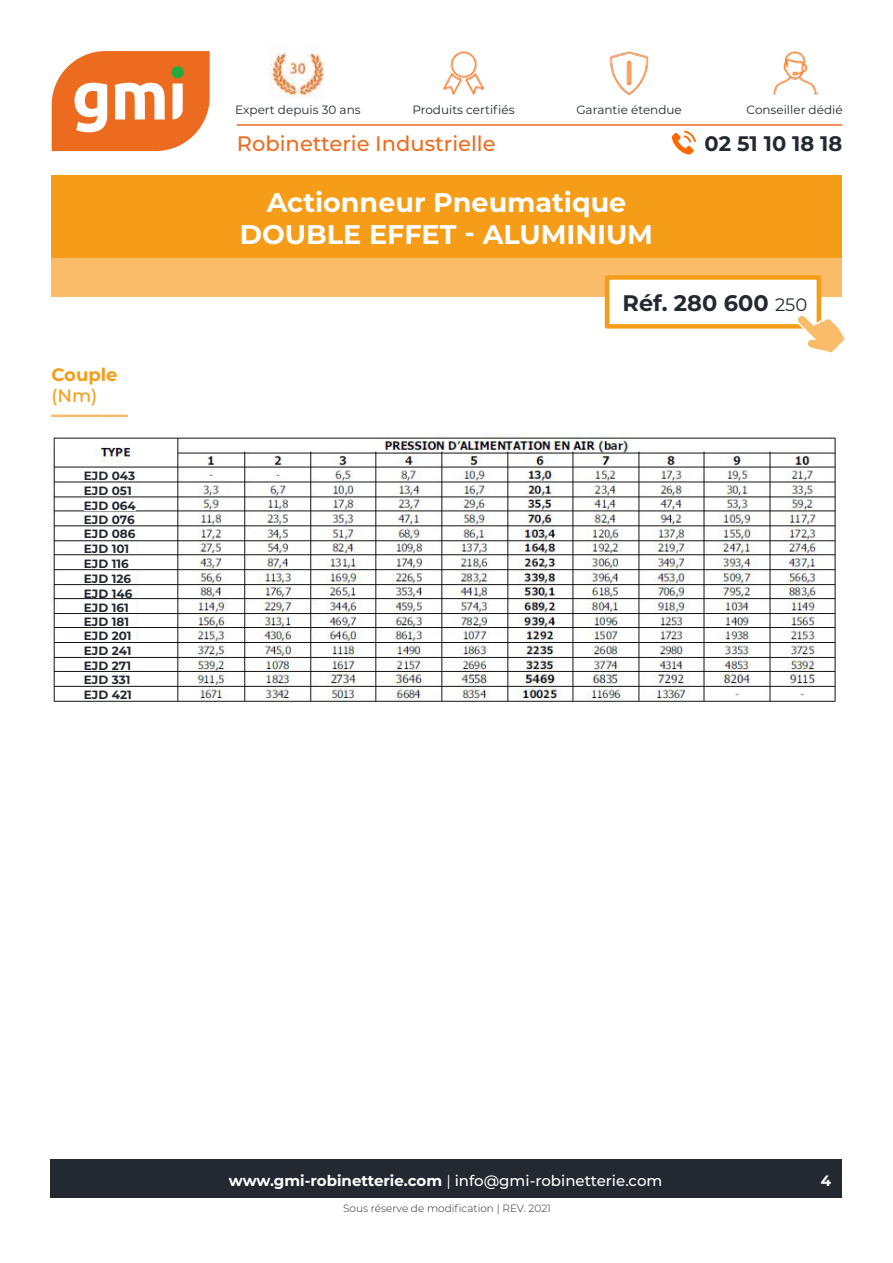
<style>
.page{position:relative;width:893px;height:1263px;background:#fff}
.page>*{position:absolute;margin:0;border:0;box-sizing:border-box;transform-origin:0 0}
.t1{font:700 27px/32.4px "Montserrat";color:#fff;text-align:center}
.t2{font:700 25.5px "Montserrat";color:#fabc69}
.t3{font:700 22.5px "Montserrat";color:#242931}
.t4{font:500 21px "Montserrat";color:#ed6b1f}
.t5{font:700 21px "Montserrat";color:#242931}
.t6{font:700 18px "Montserrat";color:#f59d19}
.t7{font:500 18px "Montserrat";color:#f59d19}
.t8{font:500 15px "Montserrat";color:#fff}
.t9{font:700 15px "Montserrat";color:#fff}
.t10{font:700 12px/14.5px "Montserrat";color:#242931}
.t11{font:12px "Montserrat";color:#242931}
.t12{font:300 10.5px "Montserrat";color:#242931}
.s1{font-weight:400;font-size:18px}
.s2{font-weight:700}
.s3{font-weight:400}
</style>
<div class="page">
<div style="left:52px;top:175px;width:790px;height:83px;background:#f59d19"></div>
<div style="left:52px;top:258px;width:790px;height:39px;background:#fabc69"></div>
<div style="left:605px;top:275px;width:216px;height:54px;background:#fff;border:4px solid #f59d19"></div>
<div style="left:50px;top:1160px;width:792px;height:38px;background:#242931"></div>
<svg style="left:795px;top:313px;width:50px;height:40px"></svg>
<svg style="left:52px;top:51px;width:158px;height:100px"></svg>
<hr style="left:237px;top:124px;width:605px;height:2px;background:#ed6b1f">
<img style="left:443px;top:51px;width:41px;height:44px">
<img style="left:609px;top:51px;width:40px;height:44px">
<img style="left:773px;top:51px;width:44px;height:44px">
<svg style="left:672px;top:131px;width:24px;height:24px"></svg>
<img style="left:270px;top:45px;width:56px;height:53px">
<img style="left:50px;top:434px;width:786px;height:268px">
<div style="left:84px;top:469px;width:52px;height:11px;background:#fff"></div>
<div style="left:84px;top:484px;width:52px;height:11px;background:#fff"></div>
<div style="left:84px;top:499px;width:52px;height:11px;background:#fff"></div>
<div style="left:84px;top:513px;width:56px;height:11px;background:#fff"></div>
<div style="left:84px;top:527px;width:52px;height:11px;background:#fff"></div>
<div style="left:84px;top:542px;width:52px;height:11px;background:#fff"></div>
<div style="left:84px;top:557px;width:56px;height:11px;background:#fff"></div>
<div style="left:84px;top:571px;width:52px;height:12px;background:#fff"></div>
<div style="left:84px;top:586px;width:52px;height:12px;background:#fff"></div>
<div style="left:84px;top:600px;width:52px;height:12px;background:#fff"></div>
<div style="left:84px;top:614px;width:52px;height:12px;background:#fff"></div>
<div style="left:84px;top:628px;width:52px;height:12px;background:#fff"></div>
<div style="left:84px;top:643px;width:56px;height:12px;background:#fff"></div>
<div style="left:84px;top:658px;width:56px;height:12px;background:#fff"></div>
<div style="left:84px;top:672px;width:56px;height:12px;background:#fff"></div>
<div style="left:84px;top:687px;width:56px;height:12px;background:#fff"></div>
<h3 class="t6" style="left:51px;top:361px;width:68px">Couple</h3>
<h3 class="t7" style="left:51px;top:383px;width:47px">(Nm)</h3>
<h2 class="t2" style="left:51px;top:395px;width:78px">――—</h2>
<p class="t10" style="left:84px;top:468px;width:53px">EJD 043<br>EJD 051<br>EJD 064<br>EJD 076<br>EJD 086<br>EJD 101<br>EJD 116<br>EJD 126<br>EJD 146<br>EJD 161<br>EJD 181<br>EJD 201<br>EJD 241<br>EJD 271<br>EJD 331<br>EJD 421</p>
<p class="t11" style="left:235px;top:101px;width:127px">Expert depuis 30 ans</p>
<p class="t11" style="left:412px;top:101px;width:104px">Produits certifiés</p>
<p class="t11" style="left:576px;top:101px;width:107px">Garantie étendue</p>
<p class="t11" style="left:747px;top:101px;width:98px">Conseiller dédié</p>
<h3 class="t4" style="left:237px;top:129px;width:260px">Robinetterie Industrielle</h3>
<h3 class="t5" style="left:705px;top:129px;width:139px">02 51 10 18 18</h3>
<h1 class="t1" style="left:240px;top:185px;width:415px">Actionneur Pneumatique<br>DOUBLE EFFET - ALUMINIUM</h1>
<h3 class="t3" style="left:622px;top:287px;width:186px">Réf. 280 600 <span class="s1">250</span></h3>
<p class="t8" style="left:229px;top:1170px;width:435px"><span class="s2">www.gmi-robinetterie.com</span> <span class="s3">|</span> info@gmi-robinetterie.com</p>
<p class="t9" style="left:821px;top:1170px;width:12px">4</p>
<p class="t12" style="left:343px;top:1201px;width:209px">Sous réserve de modification | REV. 2021</p>
</div>
